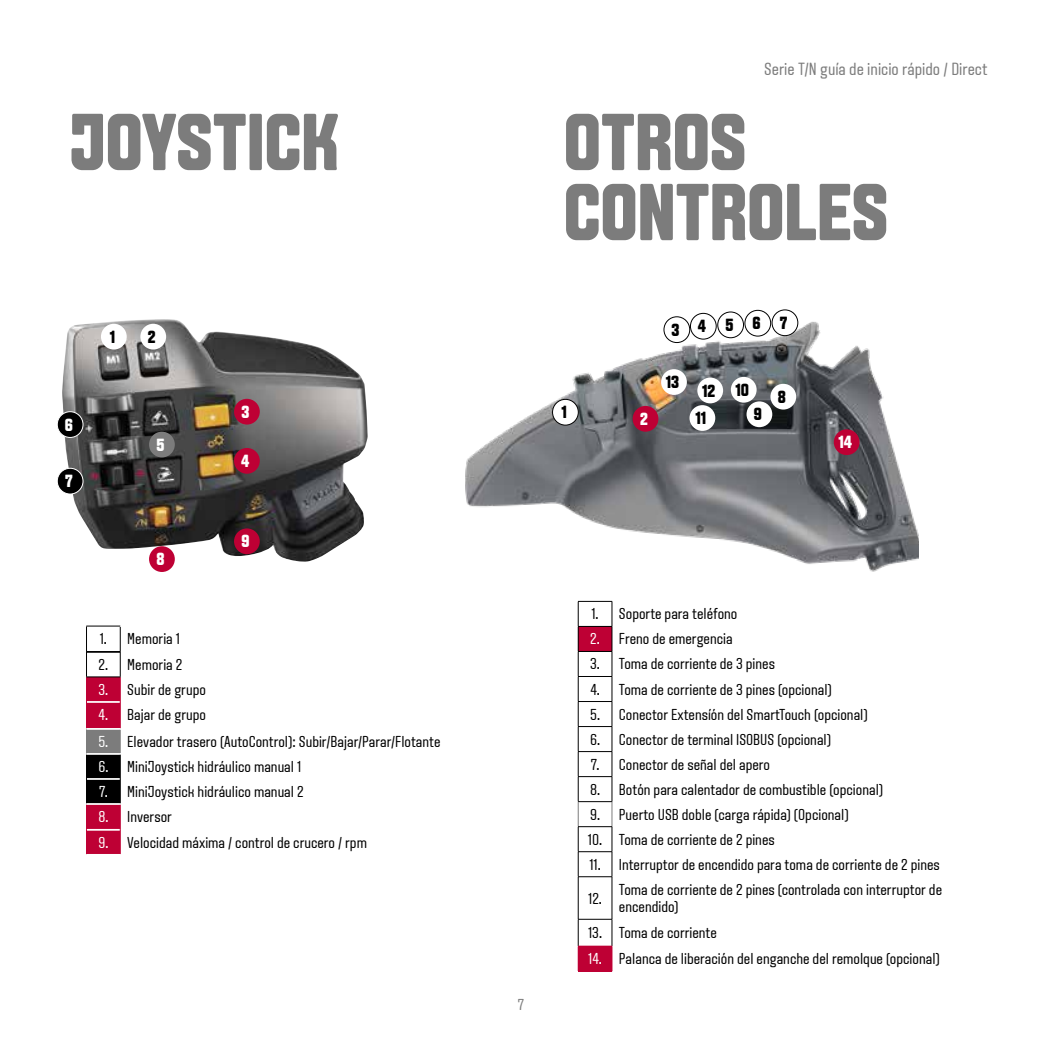
<style>
.page{position:relative;width:1042px;height:1042px;background:#fff}
.page>*{position:absolute;margin:0;border:0;box-sizing:border-box;transform-origin:0 0}
.t1{font:700 80.5px/70px "VALTRA Aveny T 2020 Extra";color:#7c7c7c}
.t2{font:17.5px "VALTRA Aveny T 2020 Regular";color:#7c7c7c}
.t3{font:700 17.5px/27.5px "VALTRA Aveny T 2020 Extra";letter-spacing:.525em;color:#000;text-align:center}
.t4{font:700 17.5px "VALTRA Aveny T 2020 Extra";color:#fff}
.t5{font:15.75px/33.8px "VALTRA Aveny T 2020 Regular";color:#000}
.t6{font:15.75px "VALTRA Aveny T 2020 Regular";color:#7c7c7c}
.s1{color:#fff}
</style>
<div class="page">
<img style="left:61px;top:319px;width:307px;height:243px">
<img style="left:466px;top:309px;width:452px;height:292px">
<div style="left:101px;top:324px;width:26px;height:25px;background:#fff;border-radius:50%"></div>
<div style="left:552px;top:399px;width:26px;height:26px;background:#fff;border-radius:50%"></div>
<div style="left:552px;top:399px;width:26px;height:26px;border:1px solid #000;border-radius:50%"></div>
<div style="left:632px;top:406px;width:26px;height:26px;background:#be0034;border-radius:50%"></div>
<div style="left:664px;top:317px;width:26px;height:25px;background:#fff;border-radius:50%"></div>
<div style="left:664px;top:316px;width:26px;height:27px;border:1px solid #000;border-radius:50%"></div>
<div style="left:690px;top:313px;width:26px;height:26px;background:#fff;border-radius:50%"></div>
<div style="left:690px;top:313px;width:26px;height:26px;border:1px solid #000;border-radius:50%"></div>
<div style="left:718px;top:312px;width:25px;height:26px;background:#fff;border-radius:50%"></div>
<div style="left:717px;top:312px;width:27px;height:26px;border:1px solid #000;border-radius:50%"></div>
<div style="left:745px;top:310px;width:25px;height:26px;background:#fff;border-radius:50%"></div>
<div style="left:745px;top:310px;width:26px;height:26px;border:1px solid #000;border-radius:50%"></div>
<div style="left:772px;top:310px;width:26px;height:26px;background:#fff;border-radius:50%"></div>
<div style="left:772px;top:310px;width:26px;height:26px;border:1px solid #000;border-radius:50%"></div>
<div style="left:697px;top:378px;width:26px;height:25px;background:#fff;border-radius:50%"></div>
<div style="left:689px;top:405px;width:26px;height:26px;background:#fff;border-radius:50%"></div>
<div style="left:661px;top:369px;width:26px;height:26px;background:#fff;border-radius:50%"></div>
<div style="left:770px;top:384px;width:26px;height:25px;background:#fff;border-radius:50%"></div>
<div style="left:746px;top:401px;width:26px;height:26px;background:#fff;border-radius:50%"></div>
<div style="left:731px;top:377px;width:25px;height:26px;background:#fff;border-radius:50%"></div>
<div style="left:140px;top:324px;width:26px;height:25px;background:#fff;border-radius:50%"></div>
<div style="left:234px;top:399px;width:26px;height:25px;background:#be0034;border-radius:50%"></div>
<div style="left:234px;top:448px;width:26px;height:26px;background:#be0034;border-radius:50%"></div>
<div style="left:149px;top:432px;width:26px;height:25px;background:#7c7c7c;border-radius:50%"></div>
<div style="left:57px;top:412px;width:26px;height:25px;background:#000;border-radius:50%"></div>
<div style="left:57px;top:411px;width:26px;height:27px;border:1px solid #fff;border-radius:50%"></div>
<div style="left:57px;top:468px;width:26px;height:26px;background:#000;border-radius:50%"></div>
<div style="left:57px;top:468px;width:26px;height:26px;border:1px solid #fff;border-radius:50%"></div>
<div style="left:149px;top:546px;width:26px;height:26px;background:#be0034;border-radius:50%"></div>
<div style="left:234px;top:528px;width:26px;height:26px;background:#be0034;border-radius:50%"></div>
<div style="left:834px;top:429px;width:25px;height:26px;background:#be0034;border-radius:50%"></div>
<hr style="left:86px;top:625px;width:34px;height:1px;background:#000">
<svg style="left:86px;top:626px;width:35px;height:229px"></svg>
<hr style="left:86px;top:676px;width:34px;height:1px;background:#000">
<hr style="left:578px;top:971px;width:34px;height:1px;background:#be0034">
<svg style="left:578px;top:601px;width:35px;height:370px"></svg>
<hr style="left:578px;top:851px;width:34px;height:1px;background:#000">
<p class="t2" style="left:764px;top:58px;width:225px">Serie T/N guía de inicio rápido / Direct</p>
<h1 class="t1" style="left:70px;top:106px;width:271px">JOYSTICK</h1>
<h1 class="t1" style="left:564px;top:106px;width:326px">OTROS<br>CONTROLES</h1>
<p class="t4" style="left:65px;top:413px;width:10px">6</p>
<p class="t4" style="left:65px;top:470px;width:9px">7</p>
<p class="t3" style="left:110px;top:323px;width:7px">1</p>
<p class="t3" style="left:148px;top:323px;width:9px">2</p>
<p class="t4" style="left:156px;top:433px;width:10px">5</p>
<p class="t4" style="left:156px;top:548px;width:10px">8</p>
<p class="t4" style="left:241px;top:400px;width:9px">3</p>
<p class="t4" style="left:241px;top:449px;width:10px">4</p>
<p class="t4" style="left:241px;top:530px;width:10px">9</p>
<p class="t5" style="left:100px;top:621px;width:82px">1. Memoria 1</p>
<p class="t5" style="left:99px;top:647px;width:85px">2. Memoria 2</p>
<p class="t5" style="left:98px;top:672px;width:109px"><span class="s1">3.</span> Subir de grupo</p>
<p class="t5" style="left:99px;top:697px;width:109px"><span class="s1">4.</span> Bajar de grupo</p>
<p class="t5" style="left:98px;top:724px;width:343px"><span class="s1">5.</span> Elevador trasero (AutoControl): Subir/Bajar/Parar/Flotante</p>
<p class="t5" style="left:98px;top:749px;width:204px"><span class="s1">6.</span> MiniJoystick hidráulico manual 1</p>
<p class="t5" style="left:99px;top:774px;width:206px"><span class="s1">7.</span> MiniJoystick hidráulico manual 2</p>
<p class="t5" style="left:98px;top:799px;width:75px"><span class="s1">8.</span> Inversor</p>
<p class="t5" style="left:98px;top:825px;width:270px"><span class="s1">9.</span> Velocidad máxima / control de crucero / rpm</p>
<p class="t3" style="left:561px;top:398px;width:7px">1</p>
<p class="t4" style="left:640px;top:407px;width:9px">2</p>
<p class="t3" style="left:671px;top:311px;width:117px">34567</p>
<p class="t3" style="left:666px;top:368px;width:15px">13</p>
<p class="t3" style="left:695px;top:376px;width:21px">12<br>11</p>
<p class="t3" style="left:735px;top:376px;width:15px">10</p>
<p class="t3" style="left:754px;top:400px;width:10px">9</p>
<p class="t3" style="left:778px;top:383px;width:10px">8</p>
<p class="t4" style="left:838px;top:431px;width:15px">14</p>
<p class="t6" style="left:518px;top:994px;width:8px">7</p>
<p class="t5" style="left:591px;top:597px;width:147px">1. Soporte para teléfono</p>
<p class="t5" style="left:590px;top:622px;width:144px"><span class="s1">2.</span> Freno de emergencia</p>
<p class="t5" style="left:590px;top:647px;width:186px">3. Toma de corriente de 3 pines</p>
<p class="t5" style="left:590px;top:672px;width:243px">4. Toma de corriente de 3 pines (opcional)</p>
<p class="t5" style="left:590px;top:697px;width:279px">5. Conector Extensíón del SmartTouch (opcional)</p>
<p class="t5" style="left:590px;top:722px;width:243px">6. Conector de terminal ISOBUS (opcional)</p>
<p class="t5" style="left:591px;top:747px;width:181px">7. Conector de señal del apero</p>
<p class="t5" style="left:590px;top:772px;width:295px">8. Botón para calentador de combustible (opcional)</p>
<p class="t5" style="left:590px;top:797px;width:260px">9. Puerto USB doble (carga rápida) (Opcional)</p>
<p class="t5" style="left:588px;top:822px;width:188px">10. Toma de corriente de 2 pines</p>
<p class="t5" style="left:588px;top:847px;width:353px">11. Interruptor de encendido para toma de corriente de 2 pines<br>12.</p>
<p class="t5" style="left:619px;top:880px;width:325px;line-height:17.5px">Toma de corriente de 2 pines (controlada con interruptor de encendido)</p>
<p class="t5" style="left:588px;top:915px;width:130px">13. Toma de corriente</p>
<p class="t5" style="left:588px;top:941px;width:353px"><span class="s1">14.</span> Palanca de liberación del enganche del remolque (opcional)</p>
</div>
